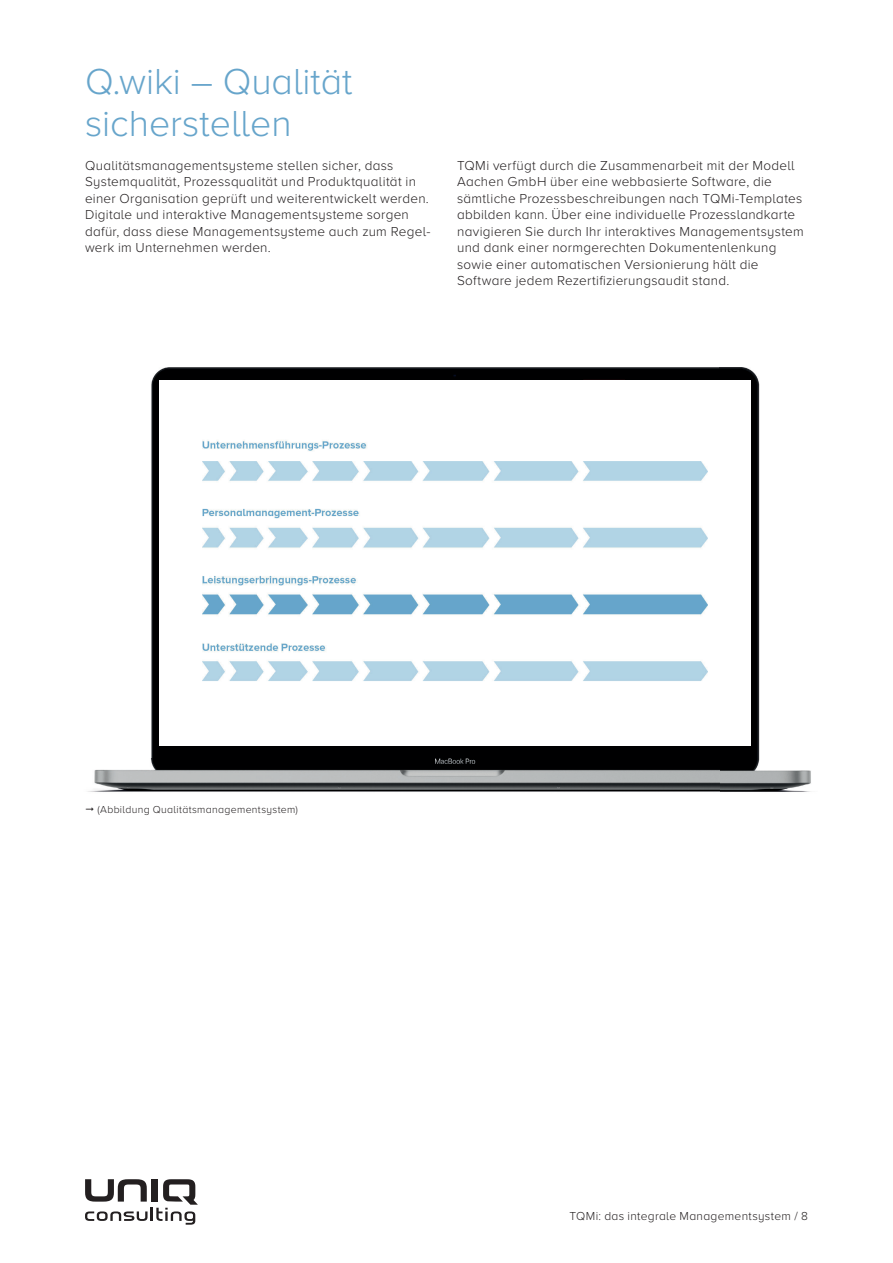
<style>
.page{position:relative;width:893px;height:1263px;background:#fff}
.page>*{position:absolute;margin:0;border:0;box-sizing:border-box;transform-origin:0 0}
.t1{font:300 37.5px/42px "Proxima Nova A";color:#67a5cb}
.t2{font:300 13.5px/16.5px "Proxima Nova A";letter-spacing:.02em;color:#231f20}
.t3{font:300 12px "Proxima Nova A";letter-spacing:.025em;color:#231f20}
.t4{font:300 10.5px "Proxima Nova A";letter-spacing:.03em;color:#231f20}
</style>
<div class="page">
<img style="left:88px;top:367px;width:723px;height:425px">
<div style="left:159px;top:381px;width:591px;height:365px;background:#fff"></div>
<img style="left:203px;top:440px;width:504px;height:241px">
<svg style="left:85px;top:1179px;width:113px;height:46px"></svg>
<h1 class="t1" style="left:85px;top:59px;width:269px">Q.wiki – Qualität sicherstellen</h1>
<p class="t2" style="left:85px;top:156px;width:347px">Qualitätsmanagementsysteme stellen sicher, dass Systemqualität, Prozessqualität und Produktqualität in einer Organisation geprüft und weiterentwickelt werden.<br>Digitale und interaktive Managementsysteme sorgen dafür, dass diese Managementsysteme auch zum Regel&shy;werk im Unternehmen werden.</p>
<p class="t2" style="left:457px;top:156px;width:348px">TQMi verfügt durch die Zusammenarbeit mit der Modell Aachen GmbH über eine webbasierte Software, die sämtliche Prozessbeschreibungen nach TQMi-Templates abbilden kann. Über eine individuelle Prozesslandkarte navigieren Sie durch Ihr interaktives Managementsystem und dank einer normgerechten Dokumentenlenkung sowie einer automatischen Versionierung hält die Software jedem Rezertifizierungsaudit stand.</p>
<p class="t4" style="left:97px;top:802px;width:202px">(Abbildung Qualitätsmanagementsystem)</p>
<p class="t3" style="left:570px;top:1207px;width:240px">TQMi: das integrale Managementsystem / 8</p>
</div>
